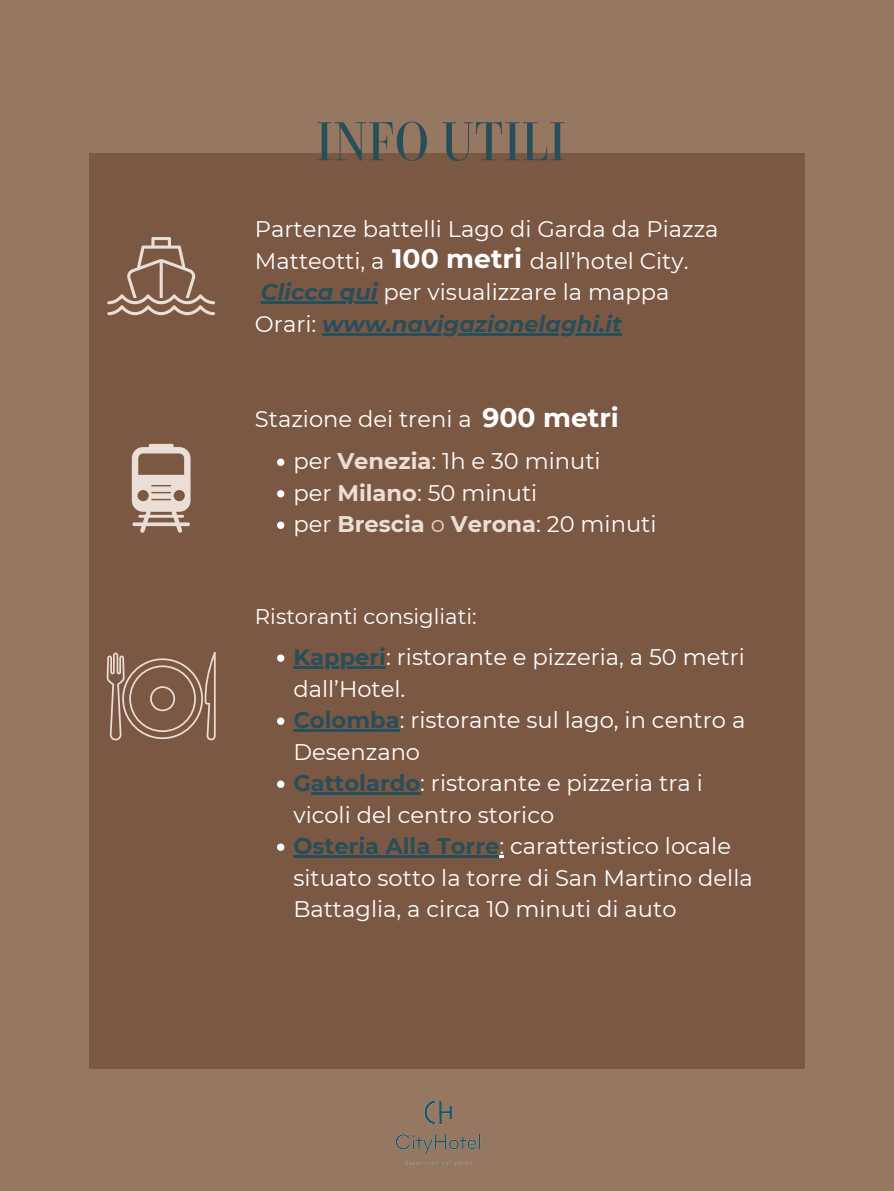
<style>
.page{position:relative;width:894px;height:1191px;background:#fff}
.page>*{position:absolute;margin:0;border:0;box-sizing:border-box;transform-origin:0 0}
.t1{font:52.5px "Parmigiano Headline HL";color:#284e59}
.t2{font:700 26.6px "Montserrat";color:#fff}
.t3{font:22.61px/31.5px "Montserrat";color:#fff}
.t4{font:italic 700 22.61px/31.5px "Montserrat";color:#284e59}
.t5{font:700 22.61px "Montserrat";color:#ebdfd5}
.t6{font:21.21px "Montserrat";color:#fff}
.s1{font-weight:400;font-style:normal;color:#fff}
.s2{font-weight:700;color:#ebdfd5}
.s3{font-weight:400;color:#fff}
.s4{font-weight:400;color:#ded0c4}
.s5{font-weight:700;color:#284e59}
</style>
<div class="page">
<div style="left:0;top:0;width:893px;height:1190px;background:#967762"></div>
<div style="left:89px;top:153px;width:715px;height:916px;background:#7b5844"></div>
<hr style="left:261px;top:302px;width:116px;height:2px;background:#284e59">
<hr style="left:322px;top:333px;width:299px;height:2px;background:#284e59">
<svg style="left:277px;top:458px;width:7px;height:8px"></svg>
<svg style="left:277px;top:490px;width:7px;height:7px"></svg>
<svg style="left:277px;top:521px;width:7px;height:8px"></svg>
<svg style="left:277px;top:654px;width:7px;height:8px"></svg>
<hr style="left:293px;top:666px;width:93px;height:2px;background:#284e59">
<svg style="left:277px;top:717px;width:7px;height:8px"></svg>
<hr style="left:293px;top:729px;width:106px;height:2px;background:#284e59">
<svg style="left:277px;top:780px;width:7px;height:8px"></svg>
<hr style="left:311px;top:792px;width:109px;height:2px;background:#284e59">
<svg style="left:277px;top:843px;width:7px;height:8px"></svg>
<hr style="left:293px;top:855px;width:206px;height:2px;background:#284e59">
<img style="left:395px;top:1100px;width:86px;height:66px">
<svg style="left:107px;top:237px;width:108px;height:78px"></svg>
<svg style="left:132px;top:444px;width:58px;height:88px"></svg>
<svg style="left:107px;top:651px;width:108px;height:89px"></svg>
<p class="t1" style="left:315px;top:108px;width:252px">INFO UTILI</p>
<h1 class="t3" style="left:255px;top:213px;width:465px">Partenze battelli Lago di Garda da Piazza<br>Matteotti, a</h1>
<p class="t2" style="left:392px;top:242px;width:131px">100 metri</p>
<h1 class="t3" style="left:529px;top:245px;width:160px">dall’hotel City.</h1>
<p class="t4" style="left:255px;top:276px;width:416px">Clicca qui <span class="s1">per visualizzare la mappa<br>Orari:</span> www.navigazionelaghi.it</p>
<p class="t2" style="left:482px;top:401px;width:138px">900 metri</p>
<p class="t3" style="left:255px;top:402px;width:218px">Stazione dei treni a</p>
<p class="t3" style="left:293px;top:445px;width:308px">per <span class="s2">Venezia</span>: 1h e 30 minuti</p>
<p class="t3" style="left:293px;top:477px;width:245px">per <span class="s2">Milano</span>: 50 minuti</p>
<p class="t5" style="left:293px;top:510px;width:364px"><span class="s3">per</span> Brescia <span class="s4">o</span> Verona<span class="s3">: 20 minuti</span></p>
<p class="t6" style="left:255px;top:603px;width:223px">Ristoranti consigliati:</p>
<p class="t3" style="left:293px;top:641px;width:452px"><span class="s5">Kapperi</span>: ristorante e pizzeria, a 50 metri dall’Hotel.</p>
<p class="t3" style="left:293px;top:704px;width:453px"><span class="s5">Colomba</span>: ristorante sul lago, in centro a<br>Desenzano</p>
<p class="t3" style="left:293px;top:767px;width:410px"><span class="s5">Gattolardo</span>: ristorante e pizzeria tra i vicoli del centro storico</p>
<p class="t3" style="left:293px;top:830px;width:460px"><span class="s5">Osteria Alla Torre</span>: caratteristico locale situato sotto la torre di San Martino della<br>Battaglia, a circa 10 minuti di auto</p>
</div>
